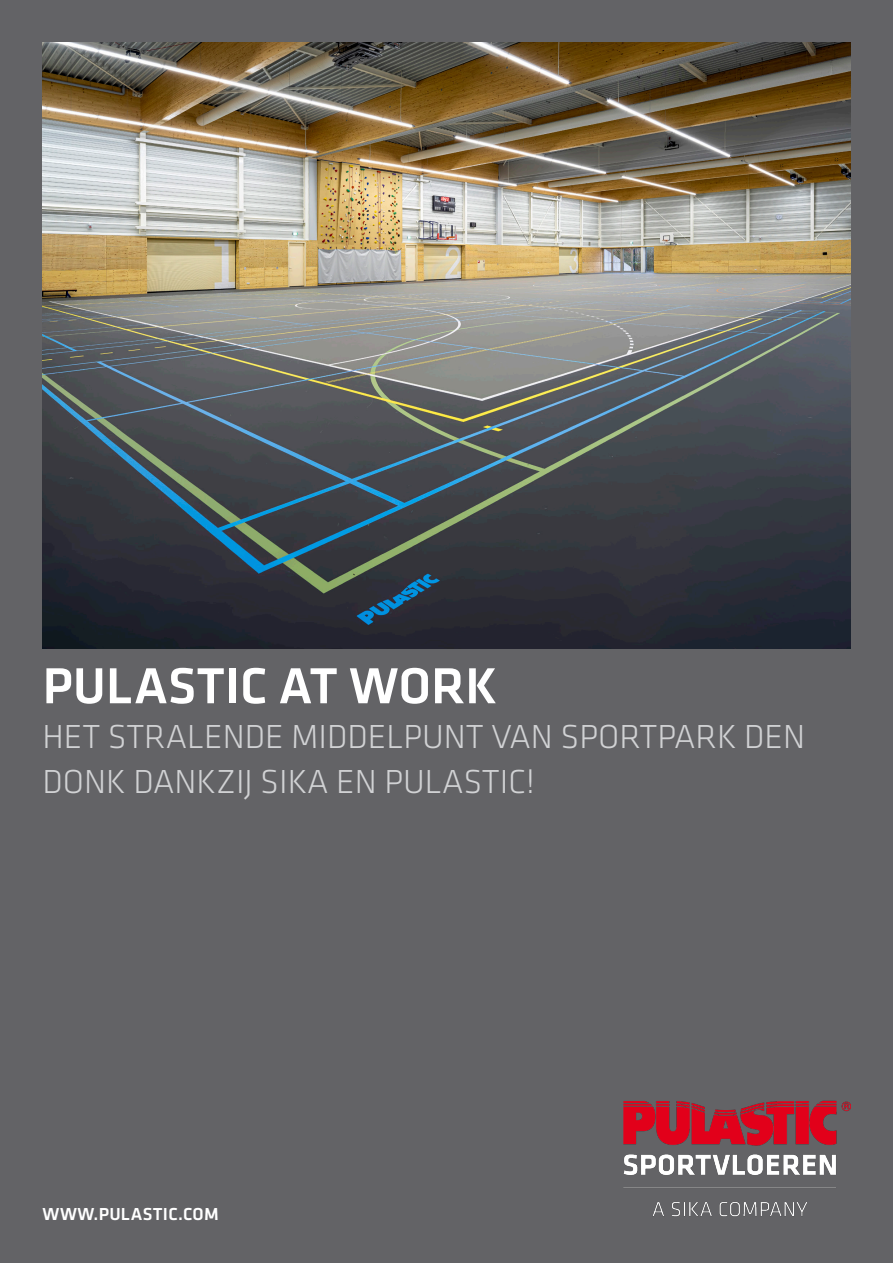
<style>
.page{position:relative;width:893px;height:1263px;background:#636366}
.page>*{position:absolute;margin:0;border:0;box-sizing:border-box;transform-origin:0 0}
.t1{font:500 52.5px "Klavika";color:#fff}
.t2{font:300 34.5px/45px "Klavika";color:#d1d2d4}
.t3{font:500 18px "Klavika";letter-spacing:.015em;color:#fff}
</style>
<div class="page">
<img style="left:623px;top:1100px;width:227px;height:117px">
<img style="left:43px;top:43px;width:807px;height:605px">
<p class="t1" style="left:43px;top:657px;width:456px">PULASTIC AT WORK</p>
<p class="t2" style="left:43px;top:715px;width:764px">HET STRALENDE MIDDELPUNT VAN SPORTPARK DEN<br>DONK DANKZIJ SIKA EN PULASTIC!</p>
<p class="t3" style="left:43px;top:1205px;width:178px">WWW.PULASTIC.COM</p>
</div>
